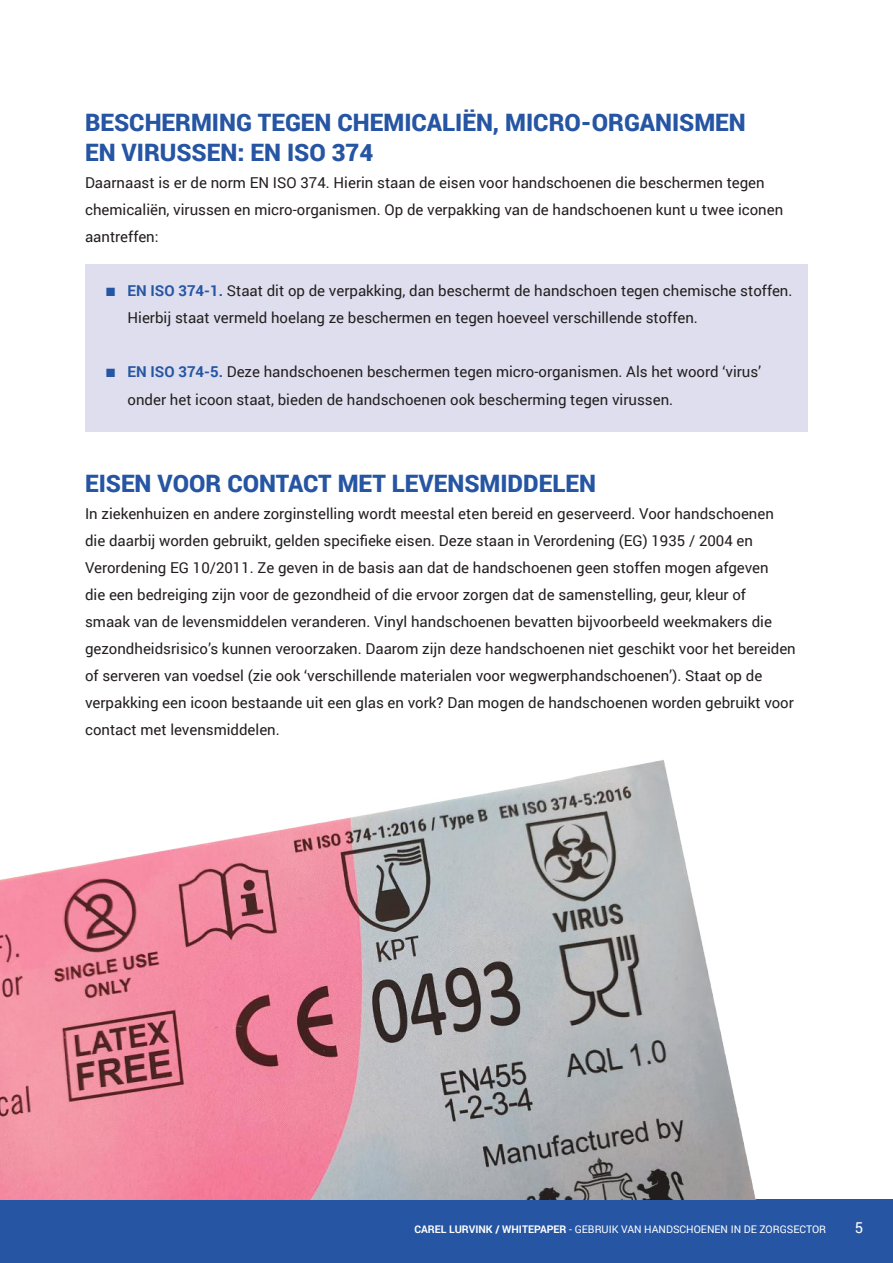
<style>
.page{position:relative;width:893px;height:1263px;background:#fff}
.page>*{position:absolute;margin:0;border:0;box-sizing:border-box;transform-origin:0 0}
.t1{font:900 24px/30px "Roboto";color:#2655a3}
.t2{font:15px/27px "Roboto";color:#241f1f}
.t3{font:15px "Roboto";color:#fff}
.t4{font:10.5px "Roboto";color:#fff}
.s1{color:#2655a3}
.s2{font-weight:700;color:#2655a3}
.s3{font-weight:700}
</style>
<div class="page">
<div style="left:0;top:1199px;width:893px;height:64px;background:#2655a3"></div>
<div style="left:85px;top:264px;width:723px;height:168px;background:#dedeee"></div>
<img style="left:0;top:760px;width:756px;height:439px">
<h1 class="t1" style="left:85px;top:107px;width:662px">BESCHERMING TEGEN CHEMICALIËN, MICRO-ORGANISMEN<br>EN VIRUSSEN: EN ISO 374</h1>
<p class="t2" style="left:85px;top:169px;width:700px">Daarnaast is er de norm EN ISO 374. Hierin staan de eisen voor handschoenen die beschermen tegen chemicaliën, virussen en micro-organismen. Op de verpakking van de handschoenen kunt u twee iconen aantreffen:</p>
<p class="t2" style="left:128px;top:277px;width:666px;text-indent:-21px"><span class="s1">■</span> <span class="s2">EN ISO 374-1.</span> Staat dit op de verpakking, dan beschermt de handschoen tegen chemische stoffen.<br>Hierbij staat vermeld hoelang ze beschermen en tegen hoeveel verschillende stoffen.</p>
<p class="t2" style="left:128px;top:358px;width:635px;text-indent:-21px"><span class="s1">■</span> <span class="s2">EN ISO 374-5.</span> Deze handschoenen beschermen tegen micro-organismen. Als het woord ‘virus’ onder het icoon staat, bieden de handschoenen ook bescherming tegen virussen.</p>
<h1 class="t1" style="left:85px;top:467px;width:513px">EISEN VOOR CONTACT MET LEVENSMIDDELEN</h1>
<p class="t2" style="left:85px;top:499px;width:712px">In ziekenhuizen en andere zorginstelling wordt meestal eten bereid en geserveerd. Voor handschoenen die daarbij worden gebruikt, gelden specifieke eisen. Deze staan in Verordening (EG) 1935 / 2004 en Verordening EG 10/2011. Ze geven in de basis aan dat de handschoenen geen stoffen mogen afgeven<br>die een bedreiging zijn voor de gezondheid of die ervoor zorgen dat de samenstelling, geur, kleur of<br>smaak van de levensmiddelen veranderen. Vinyl handschoenen bevatten bijvoorbeeld weekmakers die gezondheidsrisico’s kunnen veroorzaken. Daarom zijn deze handschoenen niet geschikt voor het bereiden of serveren van voedsel (zie ook ‘verschillende materialen voor wegwerphandschoenen’). Staat op de verpakking een icoon bestaande uit een glas en vork? Dan mogen de handschoenen worden gebruikt voor contact met levensmiddelen.</p>
<p class="t4" style="left:414px;top:1222px;width:413px"><span class="s3">CAREL LURVINK / WHITEPAPER</span> - GEBRUIK VAN HANDSCHOENEN IN DE ZORGSECTOR</p>
<p class="t3" style="left:855px;top:1217px;width:10px">5</p>
</div>
